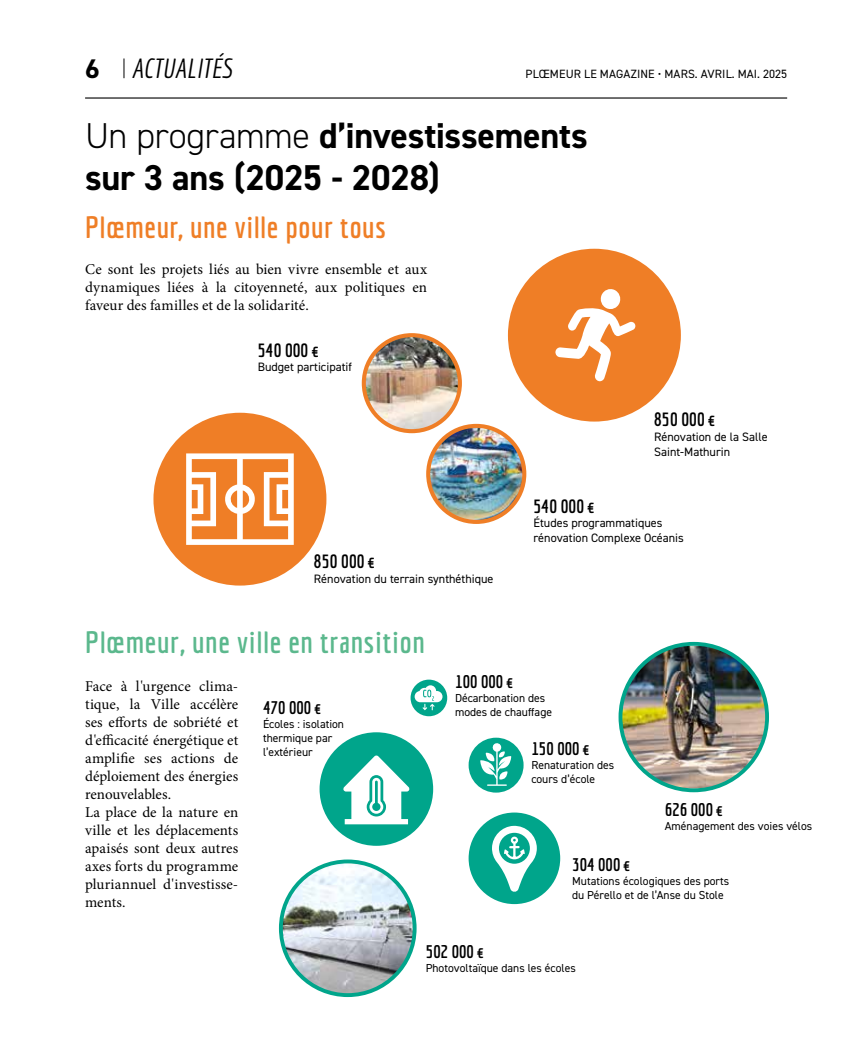
<style>
.page{position:relative;width:851px;height:1063px;background:#fff}
.page>*{position:absolute;margin:0;border:0;box-sizing:border-box;transform-origin:0 0}
.t1{font:700 36px/42px "DIN2014";letter-spacing:-.005em;color:#000}
.t2{font:700 30px "Economica";letter-spacing:.025em;color:#5bb88d}
.t3{font:700 30px "Economica";letter-spacing:.02em;color:#ef7e26}
.t4{font:italic 27px "Economica";color:#000}
.t5{font:700 18.9px "Economica";color:#000}
.t6{font:700 18.15px "Economica";color:#000}
.t7{font:15px/18px "Minion Pro";color:#000;text-align:justify}
.t8{font:12.15px/14.7px "DIN2014";color:#000}
.t9{font:12px "DIN2014";letter-spacing:.01em;color:#000}
.t10{font:11.7px/14px "DIN2014";color:#000}
.s1{font-family:"DIN2014";font-weight:700;font-style:normal}
.s2{font-weight:300}
</style>
<div class="page">
<hr style="left:85px;top:97px;width:702px;height:2px;background:#000">
<svg style="left:124px;top:58px;width:1px;height:20px"></svg>
<div style="left:410px;top:680px;width:37px;height:36px;background:#00a58b;border-radius:50%"></div>
<div style="left:468px;top:738px;width:55px;height:55px;background:#00a58b;border-radius:50%"></div>
<div style="left:319px;top:732px;width:114px;height:114px;background:#00a58b;border-radius:50%"></div>
<div style="left:468px;top:813px;width:92px;height:91px;background:#00a58b;border-radius:50%"></div>
<img style="left:281px;top:861px;width:133px;height:134px;border-radius:67px">
<div style="left:279px;top:860px;width:137px;height:137px;border:4px solid #00a58b;border-radius:50%"></div>
<svg style="left:414px;top:685px;width:28px;height:25px"></svg>
<svg style="left:480px;top:742px;width:31px;height:44px"></svg>
<svg style="left:492px;top:825px;width:44px;height:67px"></svg>
<svg style="left:343px;top:755px;width:66px;height:69px"></svg>
<div style="left:372px;top:803px;width:8px;height:8px;background:#00a58b;border-radius:50%"></div>
<img style="left:623px;top:646px;width:144px;height:143px">
<div style="left:618px;top:642px;width:150px;height:150px;border:4px solid #00a58b;border-radius:50%"></div>
<div style="left:508px;top:249px;width:172px;height:173px;background:#ef7e26;border-radius:50%"></div>
<img style="left:364px;top:335px;width:96px;height:96px;border-radius:48px">
<div style="left:362px;top:333px;width:100px;height:100px;border:4px solid #ef7e26;border-radius:50%"></div>
<svg style="left:555px;top:289px;width:81px;height:92px"></svg>
<div style="left:153px;top:413px;width:173px;height:173px;background:#ef7e26;border-radius:50%"></div>
<img style="left:428px;top:426px;width:96px;height:96px;border-radius:48px">
<div style="left:426px;top:424px;width:100px;height:100px;border:4px solid #ef7e26;border-radius:50%"></div>
<svg style="left:186px;top:453px;width:108px;height:92px"></svg>
<h3 class="t4" style="left:85px;top:53px;width:148px"><span class="s1">6</span> ACTUALITÉS</h3>
<p class="t9" style="left:525px;top:66px;width:263px">PLŒMEUR LE MAGAZINE • MARS. AVRIL. MAI. 2025</p>
<h1 class="t1" style="left:85px;top:114px;width:504px"><span class="s2">Un programme</span> d’investissements sur 3 ans (2025 - 2028)</h1>
<h2 class="t3" style="left:85px;top:210px;width:302px">Plœmeur, une ville pour tous</h2>
<p class="t7" style="left:85px;top:260px;width:343px">Ce sont les projets liés au bien vivre ensemble et aux dynamiques liées à la citoyenneté, aux politiques en faveur des familles et de la solidarité.</p>
<p class="t5" style="left:258px;top:339px;width:64px">540 000 €</p>
<p class="t8" style="left:258px;top:359px;width:96px">Budget participatif</p>
<p class="t5" style="left:314px;top:551px;width:64px">850 000 €</p>
<p class="t8" style="left:314px;top:571px;width:181px">Rénovation du terrain synthéthique</p>
<h2 class="t2" style="left:85px;top:625px;width:341px">Plœmeur, une ville en transition</h2>
<p class="t5" style="left:654px;top:409px;width:64px">850 000 €</p>
<p class="t8" style="left:654px;top:429px;width:115px">Rénovation de la Salle<br>Saint-Mathurin</p>
<p class="t5" style="left:533px;top:495px;width:64px">540 000 €</p>
<p class="t8" style="left:533px;top:515px;width:152px">Études programmatiques rénovation Complexe Océanis</p>
<p class="t7" style="left:85px;top:678px;width:155px;text-align:left">Face à l'urgence clima&shy;tique, la Ville accélère ses efforts de sobriété et d'efficacité énergétique et amplifie ses actions de déploiement des énergies renouvelables.<br>La place de la nature en ville et les déplacements apaisés sont deux autres axes forts du programme pluriannuel d'investisse&shy;ments.</p>
<p class="t6" style="left:263px;top:697px;width:61px">470 000 €</p>
<p class="t10" style="left:263px;top:717px;width:83px">Écoles : isolation thermique par l’extérieur</p>
<p class="t6" style="left:455px;top:671px;width:61px">100 000 €</p>
<p class="t10" style="left:455px;top:691px;width:98px">Décarbonation des modes de chauffage</p>
<p class="t6" style="left:531px;top:738px;width:61px">150 000 €</p>
<p class="t10" style="left:531px;top:758px;width:84px">Renaturation des cours d’école</p>
<p class="t6" style="left:664px;top:799px;width:61px">626 000 €</p>
<p class="t10" style="left:664px;top:819px;width:149px">Aménagement des voies vélos</p>
<p class="t6" style="left:572px;top:854px;width:61px">304 000 €</p>
<p class="t10" style="left:572px;top:874px;width:159px">Mutations écologiques des ports du Pérello et de l’Anse du Stole</p>
<p class="t6" style="left:425px;top:941px;width:61px">502 000 €</p>
<p class="t10" style="left:425px;top:960px;width:152px">Photovoltaïque dans les écoles</p>
</div>
